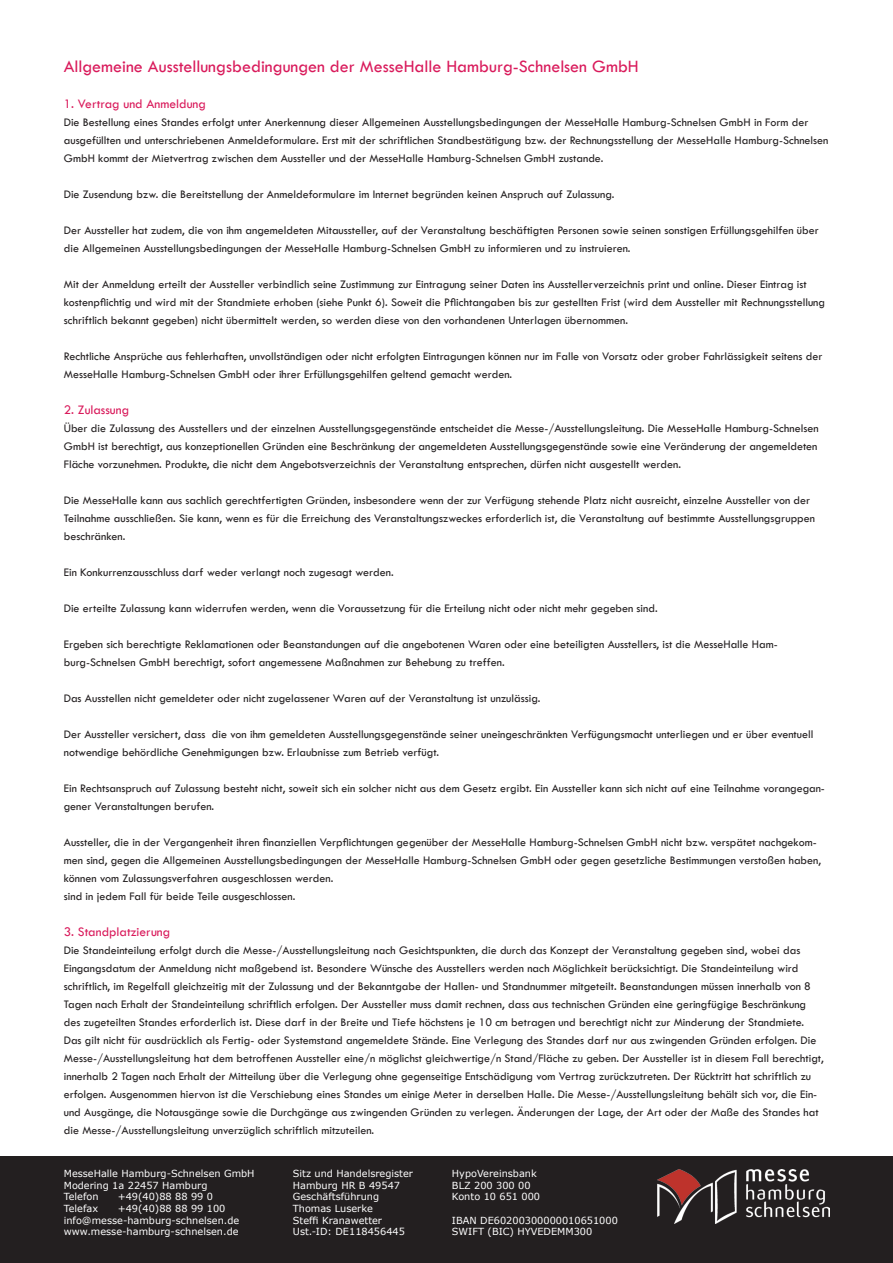
<style>
.page{position:relative;width:893px;height:1263px;background:#fff}
.page>*{position:absolute;margin:0;border:0;box-sizing:border-box;transform-origin:0 0}
.t1{font:18px "Tw Cen";color:#d91a5b}
.t2{font:13.5px "Tw Cen";color:#d91a5b}
.t3{font:12px/18px "Tw Cen";color:#231f20}
.t4{font:9.75px/11.7px "Verdana";color:#fff}
</style>
<div class="page">
<div style="left:0;top:1157px;width:893px;height:106px;background:#231f20"></div>
<img style="left:658px;top:1169px;width:171px;height:55px">
<h1 class="t1" style="left:64px;top:55px;width:577px">Allgemeine Ausstellungsbedingungen der MesseHalle Hamburg-Schnelsen GmbH</h1>
<p class="t2" style="left:64px;top:96px;width:144px">1. Vertrag und Anmeldung</p>
<p class="t3" style="left:64px;top:113px;width:766px">Die Bestellung eines Standes erfolgt unter Anerkennung dieser Allgemeinen Ausstellungsbedingungen der MesseHalle Hamburg-Schnelsen GmbH in Form der ausgefüllten und unterschriebenen Anmeldeformulare. Erst mit der schriftlichen Standbestätigung bzw. der Rechnungsstellung der MesseHalle Hamburg-Schnelsen<br>GmbH kommt der Mietvertrag zwischen dem Aussteller und der MesseHalle Hamburg-Schnelsen GmbH zustande.</p>
<p class="t3" style="left:64px;top:185px;width:552px">Die Zusendung bzw. die Bereitstellung der Anmeldeformulare im Internet begründen keinen Anspruch auf Zulassung.</p>
<p class="t3" style="left:64px;top:221px;width:756px">Der Aussteller hat zudem, die von ihm angemeldeten Mitaussteller, auf der Veranstaltung beschäftigten Personen sowie seinen sonstigen Erfüllungsgehilfen über die Allgemeinen Ausstellungsbedingungen der MesseHalle Hamburg-Schnelsen GmbH zu informieren und zu instruieren.</p>
<p class="t3" style="left:64px;top:275px;width:763px">Mit der Anmeldung erteilt der Aussteller verbindlich seine Zustimmung zur Eintragung seiner Daten ins Ausstellerverzeichnis print und online. Dieser Eintrag ist kostenpflichtig und wird mit der Standmiete erhoben (siehe Punkt 6). Soweit die Pflichtangaben bis zur gestellten Frist (wird dem Aussteller mit Rechnungsstellung schriftlich bekannt gegeben) nicht übermittelt werden, so werden diese von den vorhandenen Unterlagen übernommen.</p>
<p class="t3" style="left:64px;top:347px;width:760px">Rechtliche Ansprüche aus fehlerhaften, unvollständigen oder nicht erfolgten Eintragungen können nur im Falle von Vorsatz oder grober Fahrlässigkeit seitens der<br>MesseHalle Hamburg-Schnelsen GmbH oder ihrer Erfüllungsgehilfen geltend gemacht werden.</p>
<p class="t2" style="left:64px;top:402px;width:67px">2. Zulassung</p>
<p class="t3" style="left:64px;top:419px;width:756px;text-align:justify">Über die Zulassung des Ausstellers und der einzelnen Ausstellungsgegenstände entscheidet die Messe-/Ausstellungsleitung. Die MesseHalle Hamburg-Schnelsen GmbH ist berechtigt, aus konzeptionellen Gründen eine Beschränkung der angemeldeten Ausstellungsgegenstände sowie eine Veränderung der angemeldeten Fläche vorzunehmen. Produkte, die nicht dem Angebotsverzeichnis der Veranstaltung entsprechen, dürfen nicht ausgestellt werden.</p>
<p class="t3" style="left:64px;top:491px;width:753px">Die MesseHalle kann aus sachlich gerechtfertigten Gründen, insbesondere wenn der zur Verfügung stehende Platz nicht ausreicht, einzelne Aussteller von der<br>Teilnahme ausschließen. Sie kann, wenn es für die Erreichung des Veranstaltungszweckes erforderlich ist, die Veranstaltung auf bestimmte Ausstellungsgruppen beschränken.</p>
<p class="t3" style="left:64px;top:563px;width:331px">Ein Konkurrenzausschluss darf weder verlangt noch zugesagt werden.</p>
<p class="t3" style="left:64px;top:599px;width:595px">Die erteilte Zulassung kann widerrufen werden, wenn die Voraussetzung für die Erteilung nicht oder nicht mehr gegeben sind.</p>
<p class="t3" style="left:64px;top:635px;width:715px">Ergeben sich berechtigte Reklamationen oder Beanstandungen auf die angebotenen Waren oder eine beteiligten Ausstellers, ist die MesseHalle Ham&shy;burg-Schnelsen GmbH berechtigt, sofort angemessene Maßnahmen zur Behebung zu treffen.</p>
<p class="t3" style="left:64px;top:689px;width:478px">Das Ausstellen nicht gemeldeter oder nicht zugelassener Waren auf der Veranstaltung ist unzulässig.</p>
<p class="t3" style="left:64px;top:725px;width:751px">Der Aussteller versichert, dass die von ihm gemeldeten Ausstellungsgegenstände seiner uneingeschränkten Verfügungsmacht unterliegen und er über eventuell notwendige behördliche Genehmigungen bzw. Erlaubnisse zum Betrieb verfügt.</p>
<p class="t3" style="left:64px;top:779px;width:763px">Ein Rechtsanspruch auf Zulassung besteht nicht, soweit sich ein solcher nicht aus dem Gesetz ergibt. Ein Aussteller kann sich nicht auf eine Teilnahme vorangegan&shy;gener Veranstaltungen berufen.</p>
<p class="t3" style="left:64px;top:833px;width:759px">Aussteller, die in der Vergangenheit ihren finanziellen Verpflichtungen gegenüber der MesseHalle Hamburg-Schnelsen GmbH nicht bzw. verspätet nachgekom&shy;men sind, gegen die Allgemeinen Ausstellungsbedingungen der MesseHalle Hamburg-Schnelsen GmbH oder gegen gesetzliche Bestimmungen verstoßen haben, können vom Zulassungsverfahren ausgeschlossen werden.<br>sind in jedem Fall für beide Teile ausgeschlossen.</p>
<p class="t2" style="left:64px;top:924px;width:108px">3. Standplatzierung</p>
<p class="t3" style="left:64px;top:941px;width:761px">Die Standeinteilung erfolgt durch die Messe-/Ausstellungsleitung nach Gesichtspunkten, die durch das Konzept der Veranstaltung gegeben sind, wobei das Eingangsdatum der Anmeldung nicht maßgebend ist. Besondere Wünsche des Ausstellers werden nach Möglichkeit berücksichtigt. Die Standeinteilung wird schriftlich, im Regelfall gleichzeitig mit der Zulassung und der Bekanntgabe der Hallen- und Standnummer mitgeteilt. Beanstandungen müssen innerhalb von 8<br>Tagen nach Erhalt der Standeinteilung schriftlich erfolgen. Der Aussteller muss damit rechnen, dass aus technischen Gründen eine geringfügige Beschränkung des zugeteilten Standes erforderlich ist. Diese darf in der Breite und Tiefe höchstens je 10 cm betragen und berechtigt nicht zur Minderung der Standmiete.<br>Das gilt nicht für ausdrücklich als Fertig- oder Systemstand angemeldete Stände. Eine Verlegung des Standes darf nur aus zwingenden Gründen erfolgen. Die Messe-/Ausstellungsleitung hat dem betroffenen Aussteller eine/n möglichst gleichwertige/n Stand/Fläche zu geben. Der Aussteller ist in diesem Fall berechtigt, innerhalb 2 Tagen nach Erhalt der Mitteilung über die Verlegung ohne gegenseitige Entschädigung vom Vertrag zurückzutreten. Der Rücktritt hat schriftlich zu erfolgen. Ausgenommen hiervon ist die Verschiebung eines Standes um einige Meter in derselben Halle. Die Messe-/Ausstellungsleitung behält sich vor, die Ein&shy;und Ausgänge, die Notausgänge sowie die Durchgänge aus zwingenden Gründen zu verlegen. Änderungen der Lage, der Art oder der Maße des Standes hat die Messe-/Ausstellungsleitung unverzüglich schriftlich mitzuteilen.</p>
<p class="t4" style="left:64px;top:1167px;width:192px">MesseHalle Hamburg-Schnelsen GmbH<br>Modering 1a 22457 Hamburg<br>Telefon</p>
<p class="t4" style="left:118px;top:1191px;width:97px">+49(40)88 88 99 0</p>
<p class="t4" style="left:64px;top:1202px;width:36px">Telefax</p>
<p class="t4" style="left:64px;top:1202px;width:177px;text-indent:54px">+49(40)88 88 99 100 info@messe-hamburg-schnelsen.de www.messe-hamburg-schnelsen.de</p>
<p class="t4" style="left:293px;top:1167px;width:122px">Sitz und Handelsregister<br>Hamburg HR B 49547<br>Geschäftsführung<br>Thomas Luserke<br>Steffi Kranawetter<br>Ust.-ID: DE118456445</p>
<p class="t4" style="left:452px;top:1167px;width:90px">HypoVereinsbank<br>BLZ 200 300 00<br>Konto 10 651 000</p>
<p class="t4" style="left:452px;top:1214px;width:167px">IBAN DE60200300000010651000<br>SWIFT (BIC) HYVEDEMM300</p>
</div>
